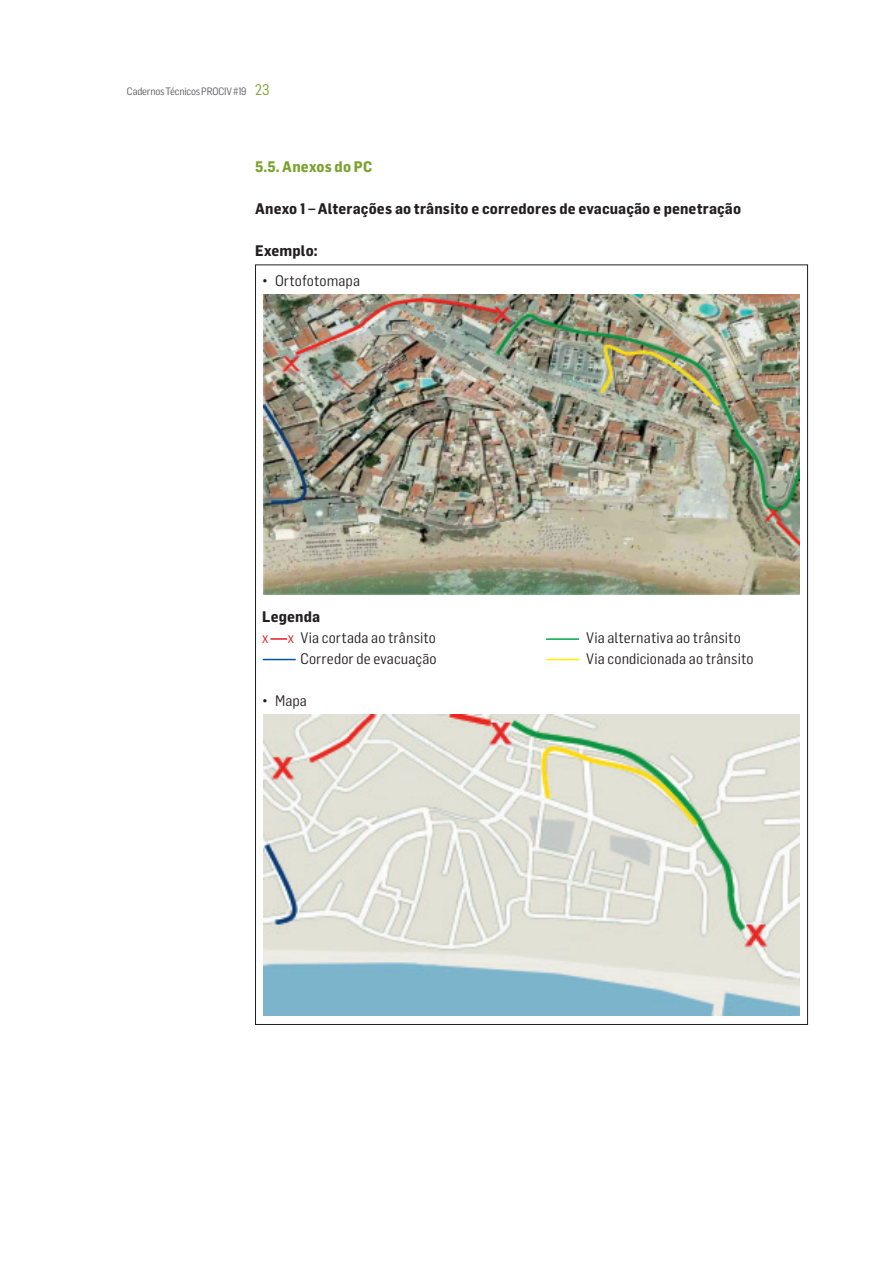
<style>
.page{position:relative;width:893px;height:1263px;background:#fff}
.page>*{position:absolute;margin:0;border:0;box-sizing:border-box;transform-origin:0 0}
.t1{font:15px "Flama Semicondensed";letter-spacing:.01em;color:#231f20}
.t2{font:700 15px "Flama Semicondensed";letter-spacing:.01em;color:#231f20}
.t3{font:700 15px "Flama Semicondensed";letter-spacing:.01em;color:#78a22d}
.t4{font:15px "Flama Semicondensed";color:#e51a23}
.t5{font:10.5px "Flama Semicondensed";letter-spacing:-.02em;color:#57585a}
.s1{font-size:15px;color:#78a22d}
.s2{color:#e51a23}
</style>
<div class="page">
<img style="left:264px;top:294px;width:535px;height:300px">
<svg style="left:270px;top:638px;width:17px;height:2px"></svg>
<hr style="left:263px;top:659px;width:33px;height:1px;background:#0155a5">
<hr style="left:546px;top:659px;width:33px;height:1px;background:#ffee01">
<hr style="left:546px;top:638px;width:33px;height:2px;background:#00a94d">
<img style="left:264px;top:714px;width:535px;height:302px">
<p class="t5" style="left:127px;top:85px;width:144px">Cadernos Técnicos PROCIV #19 <span class="s1">23</span></p>
<p class="t3" style="left:255px;top:156px;width:119px">5.5. Anexos do PC</p>
<p class="t2" style="left:255px;top:198px;width:487px">Anexo 1 – Alterações ao trânsito e corredores de evacuação e penetração</p>
<p class="t2" style="left:255px;top:240px;width:64px">Exemplo:</p>
<p class="t1" style="left:262px;top:271px;width:99px">• Ortofotomapa</p>
<p class="t2" style="left:262px;top:607px;width:59px">Legenda</p>
<p class="t4" style="left:262px;top:628px;width:8px">x</p>
<p class="t1" style="left:288px;top:628px;width:189px"><span class="s2">x</span> Via cortada ao trânsito V</p>
<p class="t1" style="left:594px;top:628px;width:148px">ia alternativa ao trânsito</p>
<p class="t1" style="left:301px;top:649px;width:177px">Corredor de evacuação V</p>
<p class="t1" style="left:594px;top:649px;width:161px">ia condicionada ao trânsito</p>
<p class="t1" style="left:262px;top:691px;width:46px">• Mapa</p>
</div>
